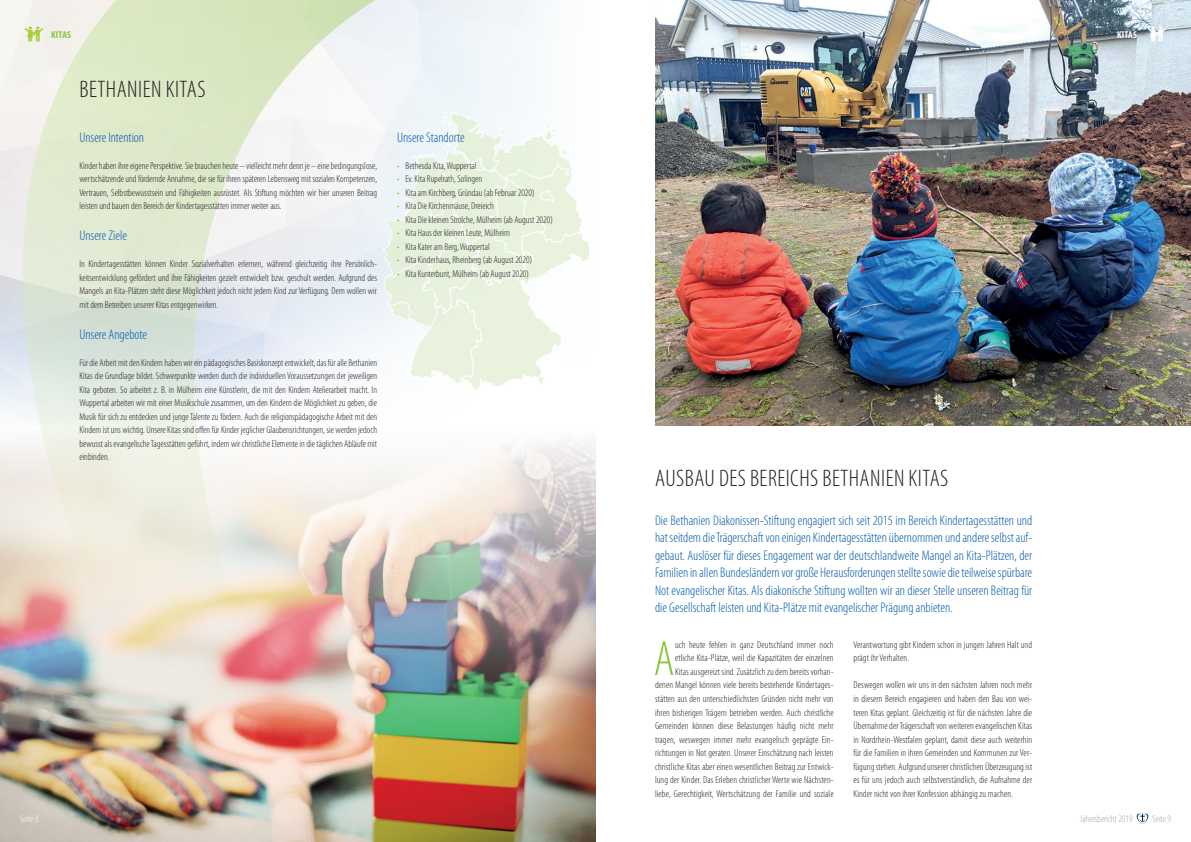
<style>
.page{position:relative;width:1191px;height:842px;background:#fff}
.page>*{position:absolute;margin:0;border:0;box-sizing:border-box;transform-origin:0 0}
.initial{font:300 condensed 50.1px "Myriad Pro";color:#8bc63e}
.Headline{font:300 condensed 24px "Myriad Pro";letter-spacing:.02em;color:#231f20}
.Einleitung{font:300 condensed 14px/17.5px "Myriad Pro";color:#015aaa;text-align:justify}
.Fliesstext{font:300 condensed 10px/13.5px "Myriad Pro";color:#231f20;text-align:justify}
.initial-2{font:300 condensed 10px/13.5px "Myriad Pro";letter-spacing:.01em;color:#231f20;text-align:right}
.t1{font:300 condensed 10px "Myriad Pro";color:#a2a8aa}
.Fliesstext-2{font:300 condensed 10px "Myriad Pro";color:#fff}
.Fliesstext-3{font:700 condensed 10px "Myriad Pro";letter-spacing:.02em;color:#8bc63e}
.Fliesstext-4{font:700 condensed 10px "Myriad Pro";letter-spacing:.02em;color:#fff}
.s1{color:#8bc63e}
</style>
<div class="page">
<svg style="left:1136px;top:813px;width:13px;height:11px"></svg>
<img style="left:0;top:431px;width:595px;height:411px">
<img style="left:655px;top:0;width:536px;height:425px">
<svg style="left:9px;top:0;width:401px;height:632px"></svg>
<svg style="left:25px;top:26px;width:18px;height:16px"></svg>
<svg style="left:1147px;top:26px;width:19px;height:16px"></svg>
<svg style="left:382px;top:110px;width:208px;height:281px"></svg>
<p class="Fliesstext-3" style="left:51px;top:29px;width:21px">KITAS</p>
<p class="Fliesstext-4" style="left:1117px;top:29px;width:21px">KITAS</p>
<p class="Headline" style="left:80px;top:77px;width:127px">BETHANIEN KITAS</p>
<p class="Einleitung" style="left:79px;top:129px;width:66px">Unsere Intention</p>
<p class="Fliesstext" style="left:79px;top:159px;width:299px">Kinder haben ihre eigene Perspektive. Sie brauchen heute – vielleicht mehr denn je – eine bedingungslose, wertschätzende und fördernde Annahme, die sie für ihren späteren Lebensweg mit sozialen Kompetenzen, Vertrauen, Selbstbewusstsein und Fähigkeiten ausrüstet. Als Stiftung möchten wir hier unseren Beitrag leisten und bauen den Bereich der Kindertagesstätten immer weiter aus.</p>
<p class="Einleitung" style="left:79px;top:227px;width:49px">Unsere Ziele</p>
<p class="Fliesstext" style="left:79px;top:258px;width:299px">In Kindertagesstätten können Kinder Sozialverhalten erlernen, während gleichzeitig ihre Persönlich&shy;keitsentwicklung gefördert und ihre Fähigkeiten gezielt entwickelt bzw. geschult werden. Aufgrund des Mangels an Kita-Plätzen steht diese Möglichkeit jedoch nicht jedem Kind zur Verfügung. Dem wollen wir mit dem Betreiben unserer Kitas entgegenwirken.</p>
<p class="Einleitung" style="left:79px;top:326px;width:69px">Unsere Angebote</p>
<p class="Fliesstext" style="left:79px;top:356px;width:299px">Für die Arbeit mit den Kindern haben wir ein pädagogisches Basiskonzept entwickelt, das für alle Bethanien Kitas die Grundlage bildet. Schwerpunkte werden durch die individuellen Voraussetzungen der jeweiligen Kita geboten. So arbeitet z. B. in Mülheim eine Künstlerin, die mit den Kindern Atelierarbeit macht. In Wuppertal arbeiten wir mit einer Musikschule zusammen, um den Kindern die Möglichkeit zu geben, die Musik für sich zu entdecken und junge Talente zu fördern. Auch die religionspädagogische Arbeit mit den Kindern ist uns wichtig. Unsere Kitas sind offen für Kinder jeglicher Glaubensrichtungen, sie werden jedoch bewusst als evangelische Tagesstätten geführt, indem wir christliche Elemente in die täglichen Abläufe mit einbinden.</p>
<p class="Einleitung" style="left:397px;top:129px;width:69px">Unsere Standorte</p>
<p class="Fliesstext" style="left:397px;top:159px;width:81px"><span class="s1">•</span> Bethesda Kita, Wuppertal</p>
<p class="Fliesstext" style="left:397px;top:173px;width:87px"><span class="s1">•</span> Ev. Kita Rupelrath, Solingen</p>
<p class="Fliesstext" style="left:397px;top:186px;width:139px"><span class="s1">•</span> Kita am Kirchberg, Gründau (ab Februar 2020)</p>
<p class="Fliesstext" style="left:397px;top:200px;width:98px"><span class="s1">•</span> Kita Die Kirchenmäuse, Dreieich</p>
<p class="Fliesstext" style="left:397px;top:213px;width:157px"><span class="s1">•</span> Kita Die kleinen Strolche, Mülheim (ab August 2020)</p>
<p class="Fliesstext" style="left:397px;top:227px;width:115px"><span class="s1">•</span> Kita Haus der kleinen Leute, Mülheim</p>
<p class="Fliesstext" style="left:397px;top:240px;width:94px"><span class="s1">•</span> Kita Kater am Berg, Wuppertal</p>
<p class="Fliesstext" style="left:397px;top:254px;width:137px"><span class="s1">•</span> Kita Kinderhaus, Rheinberg (ab August 2020)</p>
<p class="Fliesstext" style="left:397px;top:267px;width:134px"><span class="s1">•</span> Kita Kunterbunt, Mülheim (ab August 2020)</p>
<p class="Fliesstext-2" style="left:20px;top:813px;width:20px">Seite 8</p>
<p class="Headline" style="left:655px;top:465px;width:295px">AUSBAU DES BEREICHS BETHANIEN KITAS</p>
<p class="Einleitung" style="left:655px;top:512px;width:379px">Die Bethanien Diakonissen-Stiftung engagiert sich seit 2015 im Bereich Kindertagesstätten und hat seitdem die Trägerschaft von einigen Kindertagesstätten übernommen und andere selbst auf&shy;gebaut. Auslöser für dieses Engagement war der deutschlandweite Mangel an Kita-Plätzen, der Familien in allen Bundesländern vor große Herausforderungen stellte sowie die teilweise spürbare Not evangelischer Kitas. Als diakonische Stiftung wollten wir an dieser Stelle unseren Beitrag für die Gesellschaft leisten und Kita-Plätze mit evangelischer Prägung anbieten.</p>
<p class="initial-2" style="left:655px;top:638px;width:180px">uch heute fehlen in ganz Deutschland immer noch etliche Kita-Plätze, weil die Kapazitäten der einzelnen<br>Kitas ausgereizt sind. Zusätzlich zu dem bereits vorhan&shy;denen Mangel können viele bereits bestehende Kindertages&shy;stätten aus den unterschiedlichsten Gründen nicht mehr von ihren bisherigen Trägern betrieben werden. Auch christliche Gemeinden können diese Belastungen häufig nicht mehr tragen, weswegen immer mehr evangelisch geprägte Ein&shy;richtungen in Not geraten. Unserer Einschätzung nach leisten christliche Kitas aber einen wesentlichen Beitrag zur Entwick&shy;lung der Kinder. Das Erleben christlicher Werte wie Nächsten&shy;liebe, Gerechtigkeit, Wertschätzung der Familie und soziale</p>
<p class="initial-2" style="left:853px;top:638px;width:180px;text-align:left">Verantwortung gibt Kindern schon in jungen Jahren Halt und prägt ihr Verhalten.</p>
<p class="initial" style="left:653px;top:632px;width:23px">A</p>
<p class="Fliesstext" style="left:853px;top:679px;width:180px">Deswegen wollen wir uns in den nächsten Jahren noch mehr in diesem Bereich engagieren und haben den Bau von wei&shy;teren Kitas geplant. Gleichzeitig ist für die nächsten Jahre die Übernahme der Trägerschaft von weiteren evangelischen Kitas in Nordrhein-Westfalen geplant, damit diese auch weiterhin für die Familien in ihren Gemeinden und Kommunen zur Ver&shy;fügung stehen. Aufgrund unserer christlichen Überzeugung ist es für uns jedoch auch selbstverständlich, die Aufnahme der Kinder nicht von ihrer Konfession abhängig zu machen.</p>
<p class="t1" style="left:1080px;top:813px;width:54px">Jahresbericht 2019</p>
<p class="t1" style="left:1152px;top:813px;width:20px">Seite 9</p>
</div>
